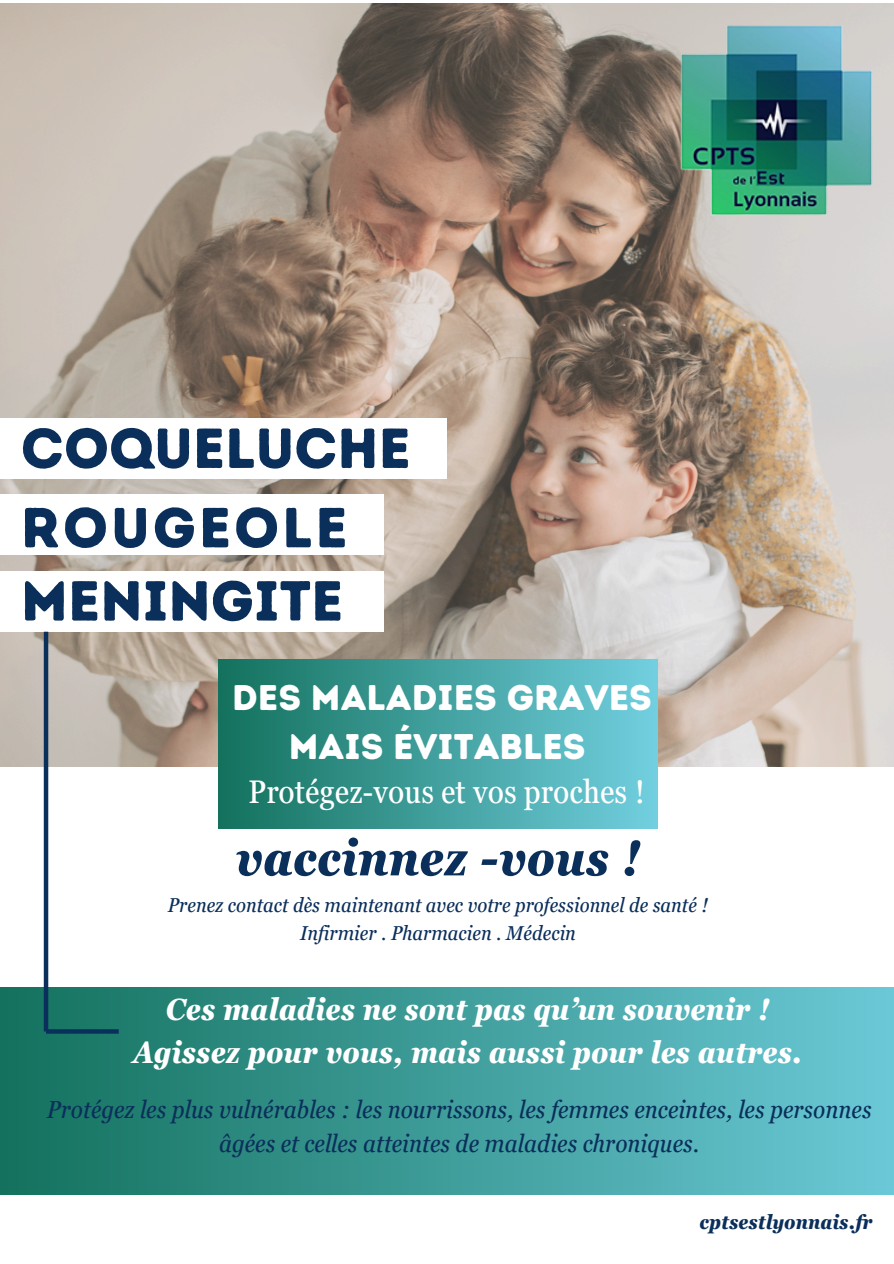
<style>
.page{position:relative;width:894px;height:1264px;background:#fff}
.page>*{position:absolute;margin:0;border:0;box-sizing:border-box;transform-origin:0 0}
.t1{font:56.25px "Intro Rust Base";color:#0b2f5b}
.t2{font:56.25px "Intro Rust Base";letter-spacing:.05em;color:#0b2f5b}
.t3{font:italic 700 condensed 49.95px "Georgia Pro";color:#0b2f5b}
.t4{font:35.7px/48.8px "Intro Rust Base";color:#fff;text-align:center}
.t5{font:condensed 32.7px "Georgia Pro";color:#fff}
.t6{font:italic 700 condensed 30.6px/42.8px "Georgia Pro";color:#fff;text-align:center}
.t7{font:italic condensed 24.6px/33.8px "Georgia Pro";color:#0b2f5b;text-align:center}
.t8{font:italic condensed 20.1px/28.2px "Georgia Pro";color:#0b2f5b;text-align:center}
.t9{font:italic 700 condensed 20.1px "Georgia Pro";color:#0b2f5b}
</style>
<div class="page">
<img style="left:0;top:4px;width:893px;height:762px">
<img style="left:657px;top:3px;width:236px;height:233px">
<div style="left:0;top:494px;width:384px;height:61px;background:#fff"></div>
<div style="left:0;top:419px;width:446px;height:60px;background:#fff"></div>
<div style="left:0;top:571px;width:384px;height:60px;background:#fff"></div>
<div style="left:218px;top:660px;width:439px;height:168px;background:linear-gradient(to right,#13715d,#71cfe0)"></div>
<div style="left:0;top:987px;width:893px;height:207px;background:linear-gradient(to right,#13715d,#6bc9d7)"></div>
<hr style="left:44px;top:631px;width:4px;height:400px;background:#0b2f5b">
<svg style="left:46px;top:1029px;width:73px;height:4px"></svg>
<h2 class="t1" style="left:21px;top:414px;width:391px">COQUELUCHE</h2>
<p class="t2" style="left:21px;top:494px;width:328px">ROUGEOLE</p>
<h1 class="t1" style="left:21px;top:567px;width:324px">MENINGITE</h1>
<h3 class="t4" style="left:232px;top:673px;width:421px">DES MALADIES GRAVES<br>MAIS ÉVITABLES</h3>
<h3 class="t5" style="left:248px;top:773px;width:398px">Protégez-vous et vos proches !</h3>
<h2 class="t3" style="left:235px;top:829px;width:407px">vaccinnez -vous !</h2>
<p class="t8" style="left:168px;top:891px;width:541px">Prenez contact dès maintenant avec votre professionnel de santé !<br>Infirmier . Pharmacien . Médecin</p>
<h3 class="t6" style="left:133px;top:988px;width:670px">Ces maladies ne sont pas qu’un souvenir !<br>Agissez pour vous, mais aussi pour les autres.</h3>
<p class="t7" style="left:47px;top:1092px;width:825px">Protégez les plus vulnérables : les nourrissons, les femmes enceintes, les personnes âgées et celles atteintes de maladies chroniques.</p>
<p class="t9" style="left:699px;top:1210px;width:175px">cptsestlyonnais.fr</p>
</div>
